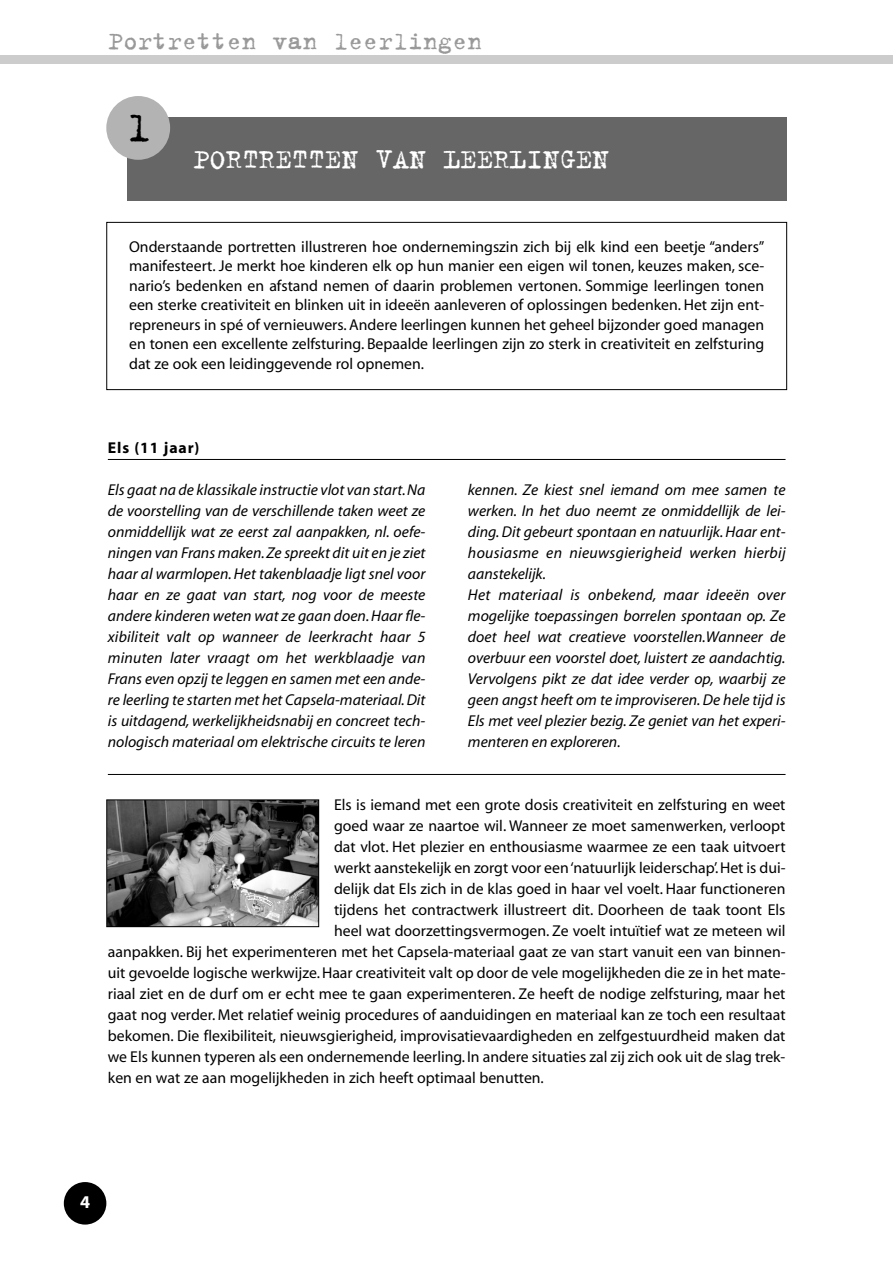
<style>
.page{position:relative;width:893px;height:1263px;background:#fff}
.page>*{position:absolute;margin:0;border:0;box-sizing:border-box;transform-origin:0 0}
.t1{font:45px "Trixie";color:#000}
.t2{font:30px "Trixie";color:#fff}
.t3{font:27px "Trixie";color:#999}
.t4{font:700 18px "Myriad";color:#fff}
.t5{font:15.75px/19.5px "Myriad";color:#000;text-align:justify}
.t6{font:italic 15.75px/21px "Myriad";color:#000;text-align:justify}
.t7{font:700 15.75px "Myriad";letter-spacing:.055em;color:#000}
</style>
<div class="page">
<div style="left:128px;top:117px;width:659px;height:84px;background:#666"></div>
<div style="left:0;top:55px;width:892px;height:9px;background:#ccc"></div>
<div style="left:64px;top:1182px;width:42px;height:43px;background:#000;border-radius:50%"></div>
<div style="left:106px;top:222px;width:681px;height:168px;border:1px solid #000"></div>
<div style="left:106px;top:96px;width:64px;height:64px;background:#b3b3b3;border-radius:50%"></div>
<hr style="left:108px;top:459px;width:677px;height:1px;background:#000">
<hr style="left:108px;top:774px;width:677px;height:1px;background:#000">
<img style="left:108px;top:802px;width:209px;height:123px">
<div style="left:106px;top:800px;width:213px;height:127px;border:1px solid #000"></div>
<h3 class="t3" style="left:108px;top:32px;width:376px">Portretten van leerlingen</h3>
<h1 class="t1" style="left:126px;top:114px;width:26px">1</h1>
<h2 class="t2" style="left:193px;top:150px;width:417px">PORTRETTEN VAN LEERLINGEN</h2>
<p class="t5" style="left:129px;top:238px;width:636px">Onderstaande portretten illustreren hoe ondernemingszin zich bij elk kind een beetje “anders” manifesteert. Je merkt hoe kinderen elk op hun manier een eigen wil tonen, keuzes maken, sce&shy;nario’s bedenken en afstand nemen of daarin problemen vertonen. Sommige leerlingen tonen een sterke creativiteit en blinken uit in ideeën aanleveren of oplossingen bedenken. Het zijn ent&shy;repreneurs in spé of vernieuwers. Andere leerlingen kunnen het geheel bijzonder goed managen en tonen een excellente zelfsturing. Bepaalde leerlingen zijn zo sterk in creativiteit en zelfsturing dat ze ook een leidinggevende rol opnemen.</p>
<p class="t7" style="left:108px;top:442px;width:93px">Els (11 jaar)</p>
<p class="t6" style="left:108px;top:480px;width:319px">Els gaat na de klassikale instructie vlot van start.Na de voorstelling van de verschillende taken weet ze onmiddellijk wat ze eerst zal aanpakken, nl. oefe&shy;ningen van Frans maken.Ze spreekt dit uit en je ziet haar al warmlopen. Het takenblaadje ligt snel voor haar en ze gaat van start, nog voor de meeste andere kinderen weten wat ze gaan doen. Haar fle&shy;xibiliteit valt op wanneer de leerkracht haar 5 minuten later vraagt om het werkblaadje van Frans even opzij te leggen en samen met een ande&shy;re leerling te starten met het Capsela-materiaal. Dit is uitdagend, werkelijkheidsnabij en concreet tech&shy;nologisch materiaal om elektrische circuits te leren</p>
<p class="t6" style="left:468px;top:480px;width:319px;text-align:left">kennen. Ze kiest snel iemand om mee samen te werken. In het duo neemt ze onmiddellijk de lei&shy;ding. Dit gebeurt spontaan en natuurlijk. Haar ent&shy;housiasme en nieuwsgierigheid werken hierbij aanstekelijk.<br>Het materiaal is onbekend, maar ideeën over mogelijke toepassingen borrelen spontaan op. Ze doet heel wat creatieve voorstellen.Wanneer de overbuur een voorstel doet, luistert ze aandachtig.<br>Vervolgens pikt ze dat idee verder op, waarbij ze geen angst heeft om te improviseren. De hele tijd is Els met veel plezier bezig. Ze geniet van het experi&shy;menteren en exploreren.</p>
<p class="t5" style="left:334px;top:796px;width:453px">Els is iemand met een grote dosis creativiteit en zelfsturing en weet</p>
<p class="t5" style="left:334px;top:817px;width:453px">goed waar ze naartoe wil. Wanneer ze moet samenwerken, verloopt</p>
<p class="t5" style="left:334px;top:838px;width:453px">dat vlot. Het plezier en enthousiasme waarmee ze een taak uitvoert</p>
<p class="t5" style="left:334px;top:859px;width:453px">werkt aanstekelijk en zorgt voor een ‘natuurlijk leiderschap’. Het is dui-</p>
<p class="t5" style="left:334px;top:880px;width:453px">delijk dat Els zich in de klas goed in haar vel voelt. Haar functioneren</p>
<p class="t5" style="left:334px;top:901px;width:453px">tijdens het contractwerk illustreert dit. Doorheen de taak toont Els</p>
<p class="t5" style="left:334px;top:922px;width:453px">heel wat doorzettingsvermogen. Ze voelt intuïtief wat ze meteen wil</p>
<p class="t5" style="left:108px;top:943px;width:679px">aanpakken. Bij het experimenteren met het Capsela-materiaal gaat ze van start vanuit een van binnen-</p>
<p class="t5" style="left:108px;top:964px;width:679px">uit gevoelde logische werkwijze. Haar creativiteit valt op door de vele mogelijkheden die ze in het mate-</p>
<p class="t5" style="left:108px;top:985px;width:679px">riaal ziet en de durf om er echt mee te gaan experimenteren. Ze heeft de nodige zelfsturing, maar het</p>
<p class="t5" style="left:108px;top:1006px;width:679px">gaat nog verder. Met relatief weinig procedures of aanduidingen en materiaal kan ze toch een resultaat</p>
<p class="t5" style="left:108px;top:1027px;width:679px">bekomen. Die flexibiliteit, nieuwsgierigheid, improvisatievaardigheden en zelfgestuurdheid maken dat</p>
<p class="t5" style="left:108px;top:1048px;width:679px">we Els kunnen typeren als een ondernemende leerling. In andere situaties zal zij zich ook uit de slag trek-</p>
<p class="t5" style="left:108px;top:1069px;width:437px">ken en wat ze aan mogelijkheden in zich heeft optimaal benutten.</p>
<p class="t4" style="left:80px;top:1195px;width:11px">4</p>
</div>
